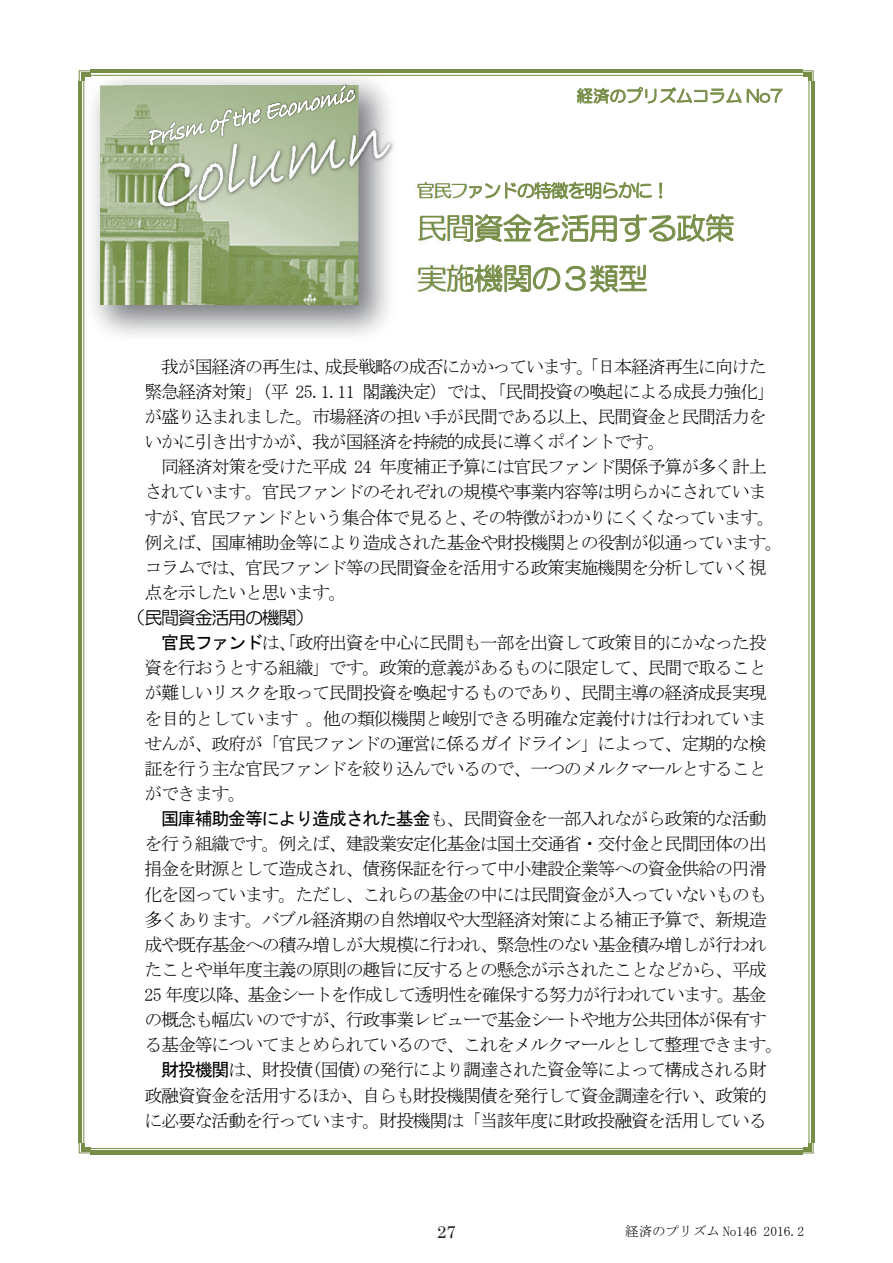
<style>
.page{position:relative;width:893px;height:1263px;background:#fff}
.page>*{position:absolute;margin:0;border:0;box-sizing:border-box;transform-origin:0 0}
.t1{font:30px/50.2px "HG Maru Gothic MPRO";letter-spacing:-.035em;color:#778e49}
.t2{font:18px "MS Mincho";letter-spacing:-.07em;color:#000}
.t3{font:18px "HG Maru Gothic MPRO";letter-spacing:-.065em;color:#778e49}
.t4{font:18px "HG Maru Gothic MPRO";letter-spacing:-.07em;color:#000}
.t5{font:18px "Century";color:#000}
.t6{font:16.95px "Century";color:#231f20}
.t7{font:16.5px "HG Maru Gothic MPRO";letter-spacing:.005em;color:#778e49}
.t8{font:13.5px "MS Mincho";color:#000}
.s1{font-family:"MS Gothic"}
</style>
<div class="page">
<svg style="left:577px;top:87px;width:164px;height:16px"></svg>
<svg style="left:747px;top:89px;width:35px;height:14px"></svg>
<svg style="left:466px;top:182px;width:268px;height:60px"></svg>
<svg style="left:466px;top:264px;width:94px;height:29px"></svg>
<svg style="left:566px;top:264px;width:81px;height:28px"></svg>
<img style="left:78px;top:70px;width:388px;height:281px">
<img style="left:124px;top:73px;width:277px;height:103px">
<svg style="left:148px;top:84px;width:242px;height:123px;background:#b4c0a6"></svg>
<svg style="left:79px;top:1143px;width:11px;height:10px"></svg>
<svg style="left:79px;top:71px;width:11px;height:10px"></svg>
<hr style="left:90px;top:1151px;width:713px;height:4px;background:#778e49">
<hr style="left:90px;top:1148px;width:713px;height:1px;background:#778e49">
<hr style="left:90px;top:69px;width:713px;height:4px;background:#778e49">
<hr style="left:90px;top:75px;width:713px;height:1px;background:#778e49">
<svg style="left:803px;top:1143px;width:11px;height:11px"></svg>
<svg style="left:803px;top:71px;width:10px;height:10px"></svg>
<hr style="left:811px;top:81px;width:4px;height:1062px;background:#778e49">
<hr style="left:809px;top:81px;width:1px;height:1062px;background:#778e49">
<hr style="left:78px;top:81px;width:4px;height:1062px;background:#778e49">
<hr style="left:84px;top:81px;width:1px;height:1062px;background:#778e49">
<p class="t7" style="left:576px;top:87px;width:208px">経済のプリズムコラム No7</p>
<p class="t3" style="left:416px;top:181px;width:255px">官民ファンドの特徴を明らかに！</p>
<p class="t1" style="left:416px;top:203px;width:320px">民間資金を活用する政策実施機関の３類型</p>
<p class="t2" style="left:161px;top:357px;width:607px">我が国経済の再生は、成長戦略の成否にかかっています。「日本経済再生に向けた</p>
<p class="t2" style="left:144px;top:382px;width:632px">緊急経済対策」（平 25.1.11 閣議決定）では、「民間投資の喚起による成長力強化」</p>
<p class="t2" style="left:144px;top:408px;width:624px">が盛り込まれました。市場経済の担い手が民間である以上、民間資金と民間活力を</p>
<p class="t2" style="left:144px;top:433px;width:523px">いかに引き出すかが、我が国経済を持続的成長に導くポイントです。</p>
<p class="t2" style="left:161px;top:458px;width:607px">同経済対策を受けた平成 24 年度補正予算には官民ファンド関係予算が多く計上</p>
<p class="t2" style="left:144px;top:483px;width:624px">されています。官民ファンドのそれぞれの規模や事業内容等は明らかにされていま</p>
<p class="t2" style="left:144px;top:508px;width:632px">すが、官民ファンドという集合体で見ると、その特徴がわかりにくくなっています。</p>
<p class="t2" style="left:144px;top:533px;width:640px">例えば、国庫補助金等により造成された基金や財投機関との役割が似通っています。</p>
<p class="t2" style="left:144px;top:558px;width:624px">コラムでは、官民ファンド等の民間資金を活用する政策実施機関を分析していく視</p>
<p class="t2" style="left:144px;top:583px;width:204px">点を示したいと思います。</p>
<p class="t4" style="left:128px;top:609px;width:187px">（民間資金活用の機関）</p>
<p class="t2" style="left:161px;top:634px;width:607px"><span class="s1">官民ファンド</span>は、「政府出資を中心に民間も一部を出資して政策目的にかなった投</p>
<p class="t2" style="left:144px;top:659px;width:624px">資を行おうとする組織」です。政策的意義があるものに限定して、民間で取ること</p>
<p class="t2" style="left:144px;top:684px;width:624px">が難しいリスクを取って民間投資を喚起するものであり、民間主導の経済成長実現</p>
<p class="t2" style="left:144px;top:709px;width:624px">を目的としています 。他の類似機関と峻別できる明確な定義付けは行われていま</p>
<p class="t2" style="left:144px;top:734px;width:624px">せんが、政府が「官民ファンドの運営に係るガイドライン」によって、定期的な検</p>
<p class="t2" style="left:144px;top:759px;width:624px">証を行う主な官民ファンドを絞り込んでいるので、一つのメルクマールとすること</p>
<p class="t2" style="left:144px;top:784px;width:103px">ができます。</p>
<p class="t2" style="left:161px;top:810px;width:607px"><span class="s1">国庫補助金等により造成された基金</span>も、民間資金を一部入れながら政策的な活動</p>
<p class="t2" style="left:144px;top:835px;width:624px">を行う組織です。例えば、建設業安定化基金は国土交通省・交付金と民間団体の出</p>
<p class="t2" style="left:144px;top:860px;width:624px">捐金を財源として造成され、債務保証を行って中小建設企業等への資金供給の円滑</p>
<p class="t2" style="left:144px;top:885px;width:624px">化を図っています。ただし、これらの基金の中には民間資金が入っていないものも</p>
<p class="t2" style="left:144px;top:910px;width:624px">多くあります。バブル経済期の自然増収や大型経済対策による補正予算で、新規造</p>
<p class="t2" style="left:144px;top:935px;width:624px">成や既存基金への積み増しが大規模に行われ、緊急性のない基金積み増しが行われ</p>
<p class="t2" style="left:144px;top:960px;width:624px">たことや単年度主義の原則の趣旨に反するとの懸念が示されたことなどから、平成</p>
<p class="t2" style="left:144px;top:985px;width:624px">25 年度以降、基金シートを作成して透明性を確保する努力が行われています。基金</p>
<p class="t2" style="left:144px;top:1011px;width:624px">の概念も幅広いのですが、行政事業レビューで基金シートや地方公共団体が保有す</p>
<p class="t2" style="left:144px;top:1036px;width:640px">る基金等についてまとめられているので、これをメルクマールとして整理できます。</p>
<p class="t2" style="left:161px;top:1061px;width:607px"><span class="s1">財投機関</span>は、財投債(国債)の発行により調達された資金等によって構成される財</p>
<p class="t2" style="left:144px;top:1086px;width:624px">政融資資金を活用するほか、自らも財投機関債を発行して資金調達を行い、政策的</p>
<p class="t2" style="left:144px;top:1111px;width:624px">に必要な活動を行っています。財投機関は「当該年度に財政投融資を活用している</p>
<p class="t5" style="left:442px;top:1214px;width:12px">1</p>
<p class="t8" style="left:625px;top:1224px;width:180px">経済のプリズム No146 2016.2</p>
<p class="t6" style="left:437px;top:1217px;width:20px">27</p>
</div>
